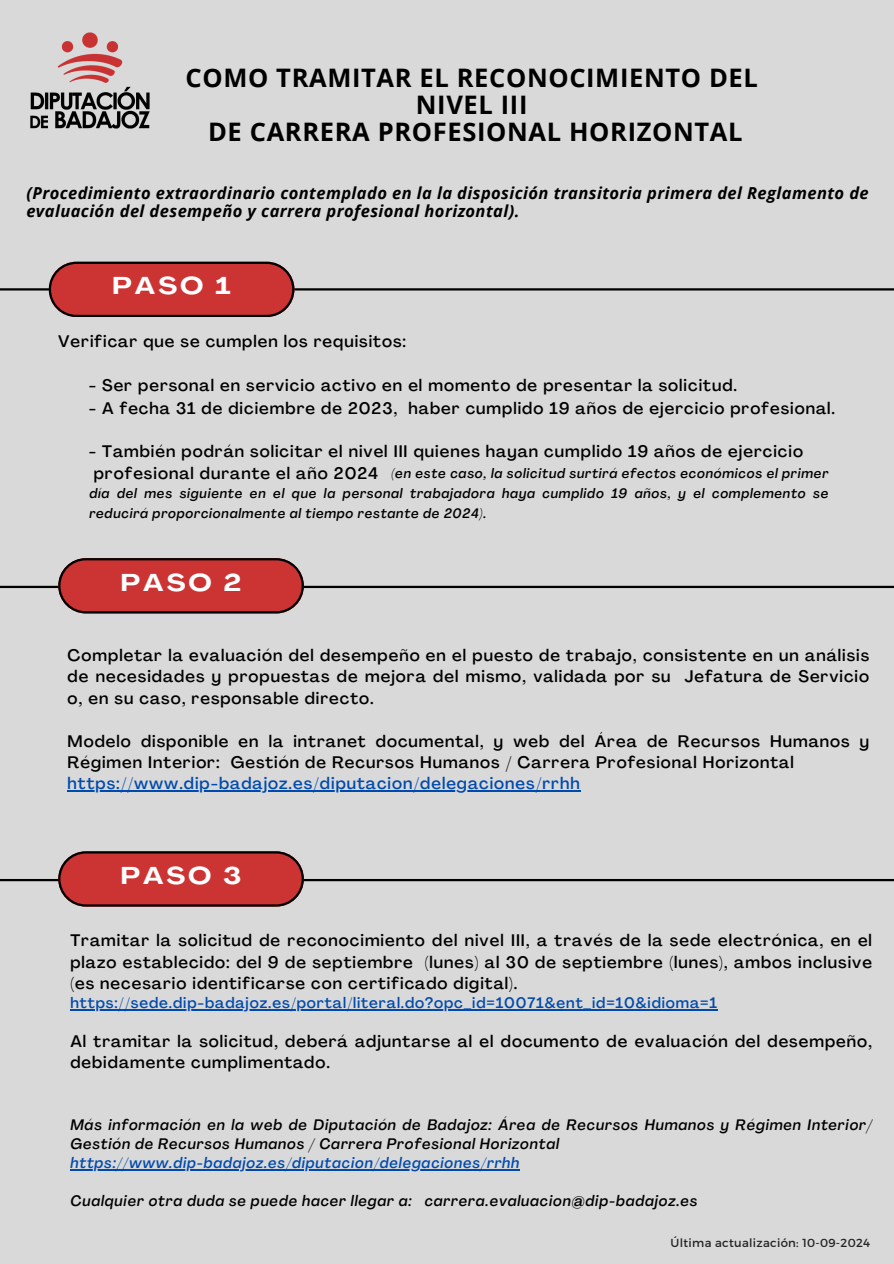
<style>
.page{position:relative;width:894px;height:1264px;background:#fff}
.page>*{position:absolute;margin:0;border:0;box-sizing:border-box;transform-origin:0 0}
.t1{font:700 25.5px/27px "Open Sans";letter-spacing:.025em;color:#000;text-align:center}
.t2{font:700 expanded 24px "Agrandir";letter-spacing:.13em;color:#fff}
.t3{font:500 16.5px/21.3px "Agrandir";letter-spacing:.06em;color:#000}
.t4{font:italic 700 16.5px/18px "Open Sans";letter-spacing:.025em;color:#000}
.t5{font:500 16.5px "Agrandir";letter-spacing:.06em;color:#004aad}
.t6{font:italic 500 15px/19.2px "Agrandir";letter-spacing:.06em;color:#000}
.t7{font:500 15px "Agrandir";letter-spacing:.06em;color:#004aad}
.t8{font:italic 500 15px "Agrandir";letter-spacing:.06em;color:#004aad}
.t9{font:italic 500 13.5px/20.2px "Agrandir";letter-spacing:.06em;color:#000;text-align:justify}
.t10{font:11.7px "Montserrat";letter-spacing:.025em;color:#242424}
</style>
<div class="page">
<div style="left:0;top:0;width:893px;height:1263px;background:#d9d9d9"></div>
<hr style="left:0;top:288px;width:893px;height:2px;background:#000">
<svg style="left:49px;top:262px;width:245px;height:55px;background:#ba3535"></svg>
<hr style="left:0;top:586px;width:893px;height:2px;background:#000">
<svg style="left:58px;top:558px;width:245px;height:55px;background:#bb3535"></svg>
<hr style="left:0;top:879px;width:893px;height:2px;background:#000">
<svg style="left:58px;top:851px;width:245px;height:55px;background:#bb3636"></svg>
<hr style="left:68px;top:790px;width:512px;height:1px;background:#004aad">
<hr style="left:70px;top:1009px;width:647px;height:1px;background:#004aad">
<hr style="left:70px;top:1169px;width:450px;height:1px;background:#004aad">
<img style="left:30px;top:32px;width:120px;height:97px">
<h1 class="t1" style="left:185px;top:64px;width:573px">COMO TRAMITAR EL RECONOCIMIENTO DEL<br>NIVEL III<br>DE CARRERA PROFESIONAL HORIZONTAL</h1>
<p class="t4" style="left:26px;top:184px;width:843px">(Procedimiento extraordinario contemplado en la la disposición transitoria primera del Reglamento de evaluación del desempeño y carrera profesional horizontal).</p>
<p class="t2" style="left:113px;top:276px;width:119px">PASO 1</p>
<h2 class="t3" style="left:58px;top:332px;width:349px">Verificar que se cumplen los requisitos:</h2>
<h2 class="t3" style="left:89px;top:376px;width:649px">- Ser personal en servicio activo en el momento de presentar la solicitud.</h2>
<h2 class="t3" style="left:89px;top:399px;width:747px">- A fecha 31 de diciembre de 2023, haber cumplido 19 años de ejercicio profesional.</h2>
<h2 class="t3" style="left:94px;top:442px;width:710px;text-indent:-5px">- También podrán solicitar el nivel III quienes hayan cumplido 19 años de ejercicio profesional durante el año 2024</h2>
<p class="t9" style="left:89px;top:464px;width:740px;text-indent:302px">(en este caso, la solicitud surtirá efectos económicos el primer día del mes siguiente en el que la personal trabajadora haya cumplido 19 años, y el complemento se reducirá proporcionalmente al tiempo restante de 2024).</p>
<h1 class="t2" style="left:121px;top:572px;width:122px">PASO 2</h1>
<h3 class="t3" style="left:68px;top:646px;width:802px;text-align:justify">Completar la evaluación del desempeño en el puesto de trabajo, consistente en un análisis de necesidades y propuestas de mejora del mismo, validada por su Jefatura de Servicio o, en su caso, responsable directo.</h3>
<h1 class="t3" style="left:68px;top:731px;width:802px">Modelo disponible en la intranet documental, y web del Área de Recursos Humanos y<br>Régimen Interior: Gestión de Recursos Humanos / Carrera Profesional Horizontal</h1>
<h2 class="t5" style="left:68px;top:777px;width:513px">https://www.dip-badajoz.es/diputacion/delegaciones/rrhh</h2>
<h2 class="t2" style="left:121px;top:866px;width:122px">PASO 3</h2>
<h2 class="t3" style="left:70px;top:931px;width:802px;text-align:justify">Tramitar la solicitud de reconocimiento del nivel III, a través de la sede electrónica, en el plazo establecido: del 9 de septiembre (lunes) al 30 de septiembre (lunes), ambos inclusive (es necesario identificarse con certificado digital).</h2>
<h1 class="t7" style="left:70px;top:996px;width:648px">https://sede.dip-badajoz.es/portal/literal.do?opc_id=10071&amp;ent_id=10&amp;idioma=1</h1>
<h1 class="t3" style="left:70px;top:1031px;width:802px">Al tramitar la solicitud, deberá adjuntarse al el documento de evaluación del desempeño, debidamente cumplimentado.</h1>
<h1 class="t6" style="left:70px;top:1116px;width:802px">Más información en la web de Diputación de Badajoz: Área de Recursos Humanos y Régimen Interior/<br>Gestión de Recursos Humanos / Carrera Profesional Horizontal</h1>
<h2 class="t8" style="left:70px;top:1156px;width:450px">https://www.dip-badajoz.es/diputacion/delegaciones/rrhh</h2>
<h2 class="t6" style="left:70px;top:1192px;width:343px">Cualquier otra duda se puede hacer llegar a:</h2>
<h2 class="t6" style="left:424px;top:1192px;width:274px">carrera.evaluacion@dip-badajoz.es</h2>
<h2 class="t10" style="left:670px;top:1235px;width:201px">Última actualización: 10-09-2024</h2>
</div>
